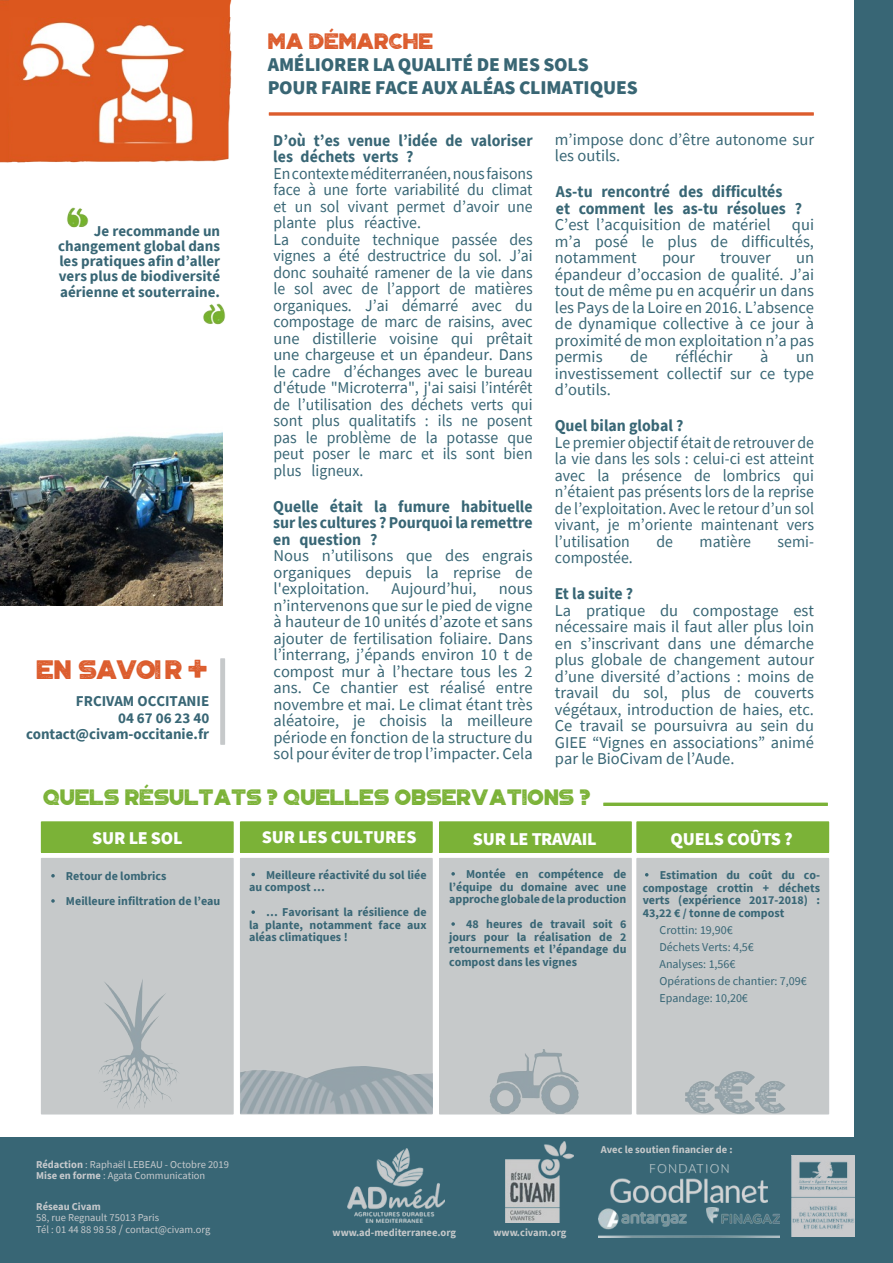
<style>
.page{position:relative;width:893px;height:1263px;background:#fff}
.page>*{position:absolute;margin:0;border:0;box-sizing:border-box;transform-origin:0 0}
.t1{font:27px "Portico Rough";letter-spacing:-.06em;color:#dc5c2d}
.t2{font:22.5px "Portico Rough";letter-spacing:-.005em;color:#7bb237}
.t3{font:22.5px "Portico Rough";letter-spacing:-.005em;color:#dc5c2d}
.t4{font:900 19.5px/22.5px "Source Sans Pro";letter-spacing:-.005em;color:#396674}
.t5{font:900 18px "Source Sans Pro";letter-spacing:-.01em;color:#fff}
.t6{font:900 18px "Source Sans Pro";letter-spacing:-.005em;color:#fefefe}
.t7{font:16.5px/16.5px "Source Sans Pro";color:#386675;text-align:justify}
.t8{font:16.5px/16.5px "Source Sans Pro";color:#386675;text-align:justify;scale:.96 1}
.t9{font:700 16.5px/16.5px "Source Sans Pro";color:#386675;scale:.96 1}
.t10{font:700 15px/15px "Source Sans Pro";color:#386675;text-align:justify}
.t11{font:700 12px/12.6px "Source Sans Pro";color:#386675;text-align:justify}
.t12{font:12px/17px "Source Sans Pro";color:#386675}
.t13{font:10.5px/10.5px "Source Sans Pro";color:#c7cacd}
.t14{font:700 10.5px "Source Sans Pro";color:#c5c8c9}
.t15{font:700 10.5px "Source Sans Pro";color:#c6c9ca}
.t16{font:700 10.5px "Source Sans Pro";color:#c7cacd}
.s1{font-size:30px}
.s2{font-weight:700}
.s3{font-size:12px}
</style>
<div class="page">
<div style="left:854px;top:0;width:39px;height:1263px;background:#386675"></div>
<div style="left:0;top:1137px;width:893px;height:126px;background:#386675"></div>
<img style="left:347px;top:1148px;width:97px;height:74px">
<img style="left:506px;top:1141px;width:67px;height:81px">
<svg style="left:269px;top:112px;width:545px;height:4px;background:#e1744c"></svg>
<div style="left:42px;top:822px;width:191px;height:30px;background:#7bb237"></div>
<div style="left:41px;top:821px;width:193px;height:32px;border:2px solid #7bb237"></div>
<div style="left:42px;top:859px;width:191px;height:255px;background:#c6c9ca"></div>
<div style="left:41px;top:858px;width:193px;height:256px;border:2px solid #c6c9cb"></div>
<div style="left:241px;top:822px;width:191px;height:30px;background:#7bb237"></div>
<div style="left:240px;top:821px;width:193px;height:32px;border:2px solid #7bb237"></div>
<div style="left:241px;top:859px;width:191px;height:255px;background:#c6c9ca"></div>
<div style="left:240px;top:858px;width:193px;height:256px;border:2px solid #c6c9cb"></div>
<div style="left:440px;top:822px;width:191px;height:30px;background:#7bb237"></div>
<div style="left:439px;top:821px;width:193px;height:32px;border:2px solid #7bb237"></div>
<div style="left:440px;top:859px;width:191px;height:255px;background:#c6c9ca"></div>
<div style="left:439px;top:858px;width:193px;height:256px;border:2px solid #c6c9cb"></div>
<div style="left:637px;top:822px;width:191px;height:30px;background:#7bb237"></div>
<div style="left:636px;top:821px;width:193px;height:32px;border:2px solid #7bb237"></div>
<div style="left:637px;top:859px;width:191px;height:255px;background:#c6c9ca"></div>
<div style="left:636px;top:858px;width:193px;height:256px;border:2px solid #c6c9cb"></div>
<svg style="left:603px;top:802px;width:225px;height:4px"></svg>
<svg style="left:451px;top:872px;width:4px;height:3px"></svg>
<svg style="left:451px;top:922px;width:4px;height:4px"></svg>
<img style="left:99px;top:979px;width:80px;height:129px">
<img style="left:241px;top:1066px;width:191px;height:47px">
<img style="left:489px;top:1049px;width:89px;height:64px">
<svg style="left:251px;top:873px;width:4px;height:3px"></svg>
<svg style="left:251px;top:910px;width:4px;height:4px"></svg>
<svg style="left:51px;top:874px;width:4px;height:3px"></svg>
<svg style="left:51px;top:899px;width:4px;height:4px"></svg>
<div style="left:220px;top:658px;width:5px;height:87px;border:2px solid #c6c9cb"></div>
<img style="left:0;top:432px;width:223px;height:173px">
<img style="left:610px;top:1164px;width:157px;height:38px">
<img style="left:791px;top:1155px;width:63px;height:81px">
<img style="left:599px;top:1207px;width:180px;height:30px">
<div style="left:8px;top:0;width:224px;height:17px;background:#dc571e"></div>
<img style="left:8px;top:17px;width:224px;height:146px">
<img style="left:0;top:0;width:8px;height:163px">
<img style="left:716px;top:1071px;width:37px;height:44px">
<img style="left:753px;top:1075px;width:33px;height:40px">
<img style="left:683px;top:1081px;width:33px;height:34px">
<img style="left:67px;top:207px;width:22px;height:21px">
<img style="left:203px;top:303px;width:23px;height:22px">
<h2 class="t3" style="left:268px;top:33px;width:167px">MA DÉMARCHE</h2>
<p class="t4" style="left:268px;top:55px;width:371px">AMÉLIORER LA QUALITÉ DE MES SOLS<br>POUR FAIRE FACE AUX ALÉAS CLIMATIQUES</p>
<p class="t9" style="left:273px;top:133px;width:272px">D’où t’es venue l’idée de valoriser les déchets verts ?</p>
<p class="t8" style="left:273px;top:166px;width:271px;text-align:left">En contexte méditerranéen, nous faisons face à une forte variabilité du climat et un sol vivant permet d’avoir une plante plus réactive.<br>La conduite technique passée des vignes a été destructrice du sol. J’ai donc souhaité ramener de la vie dans le sol avec de l’apport de matières organiques. J’ai démarré avec du compostage de marc de raisins, avec une distillerie voisine qui prêtait une chargeuse et un épandeur. Dans le cadre d’échanges avec le bureau d'étude "Microterra", j'ai saisi l’intérêt de l’utilisation des déchets verts qui sont plus qualitatifs : ils ne posent pas le problème de la potasse que peut poser le marc et ils sont bien plus ligneux.</p>
<p class="t9" style="left:273px;top:499px;width:272px;text-align:justify">Quelle était la fumure habituelle sur les cultures ? Pourquoi la remettre en question ?</p>
<p class="t7" style="left:273px;top:549px;width:261px">Nous n’utilisons que des engrais organiques depuis la reprise de l'exploitation.</p>
<p class="t7" style="left:555px;top:132px;width:261px">m’impose donc d’être autonome sur les outils.</p>
<p class="t9" style="left:556px;top:185px;width:258px">As-tu rencontré des difficultés<br>et comment les as-tu résolues ?</p>
<p class="t7" style="left:555px;top:218px;width:217px">C’est l’acquisition de matériel</p>
<p class="t7" style="left:555px;top:218px;width:261px;text-indent:237px">qui m’a posé le plus de difficultés, notamment</p>
<p class="t10" style="left:58px;top:225px;width:163px;text-indent:36px">Je recommande un changement global dans les pratiques afin d’aller vers plus de biodiversité</p>
<p class="t10" style="left:60px;top:286px;width:161px">aérienne et souterraine.</p>
<p class="t7" style="left:662px;top:251px;width:34px">pour</p>
<p class="t7" style="left:720px;top:251px;width:52px">trouver</p>
<p class="t7" style="left:555px;top:251px;width:261px;text-indent:241px">un épandeur d’occasion de qualité. J’ai tout de même pu en acquérir un dans les Pays de la Loire en 2016. L’absence de dynamique collective à ce jour à proximité de mon exploitation n’a pas permis</p>
<p class="t7" style="left:630px;top:350px;width:19px">de</p>
<p class="t7" style="left:675px;top:350px;width:59px">réfléchir</p>
<p class="t7" style="left:760px;top:350px;width:10px">à</p>
<p class="t7" style="left:555px;top:350px;width:261px;text-indent:241px">un investissement collectif sur ce type d’outils.</p>
<p class="t9" style="left:555px;top:419px;width:136px">Quel bilan global ?</p>
<p class="t8" style="left:555px;top:435px;width:271px">Le premier objectif était de retrouver de la vie dans les sols : celui-ci est atteint avec la présence de lombrics qui n’étaient pas présents lors de la reprise de l’exploitation. Avec le retour d’un sol vivant, je m’oriente maintenant vers l’utilisation</p>
<p class="t8" style="left:656px;top:534px;width:19px">de</p>
<p class="t8" style="left:700px;top:534px;width:55px">matière</p>
<p class="t8" style="left:778px;top:534px;width:39px">semi-</p>
<p class="t8" style="left:555px;top:551px;width:83px">compostée.</p>
<p class="t9" style="left:555px;top:587px;width:83px">Et la suite ?</p>
<p class="t7" style="left:555px;top:603px;width:261px">La pratique du compostage est nécessaire mais il faut aller plus loin en s’inscrivant dans une démarche plus globale de changement autour d’une diversité d’actions : moins de travail du sol, plus de couverts végétaux, introduction de haies, etc.<br>Ce travail se poursuivra au sein du GIEE “Vignes en associations” animé par le BioCivam de l’Aude.</p>
<p class="t7" style="left:392px;top:582px;width:87px">Aujourd’hui,</p>
<p class="t7" style="left:273px;top:582px;width:261px;text-indent:225px">nous n’intervenons que sur le pied de vigne à hauteur de 10 unités d’azote et sans ajouter de fertilisation foliaire. Dans l’interrang, j’épands environ 10 t de compost mur à l’hectare tous les 2 ans. Ce chantier est réalisé entre novembre et mai. Le climat étant très aléatoire, je choisis la meilleure période en fonction de la structure du sol pour éviter de trop l’impacter. Cela</p>
<h2 class="t2" style="left:43px;top:789px;width:549px">QUELS RÉSULTATS ? QUELLES OBSERVATIONS ?</h2>
<p class="t6" style="left:92px;top:830px;width:92px">SUR LE SOL</p>
<p class="t5" style="left:473px;top:831px;width:125px">SUR LE TRAVAIL</p>
<p class="t5" style="left:670px;top:832px;width:124px">QUELS COÛTS ?</p>
<p class="t11" style="left:449px;top:869px;width:179px;text-indent:17px">Montée en compétence de l’équipe du domaine avec une approche globale de la production</p>
<p class="t11" style="left:449px;top:919px;width:179px;text-indent:17px">48 heures de travail soit 6 jours pour la réalisation de 2 retournements et l’épandage du compost dans les vignes</p>
<h1 class="t1" style="left:36px;top:661px;width:173px">EN SAVOI R <span class="s1">+</span></h1>
<p class="t10" style="left:26px;top:694px;width:185px;line-height:16.5px;text-align:right">FRCIVAM OCCITANIE<br>04 67 06 23 40 contact@civam-occitanie.fr</p>
<p class="t6" style="left:262px;top:829px;width:157px">SUR LES CULTURES</p>
<p class="t11" style="left:249px;top:869px;width:179px;text-indent:17px">Meilleure réactivité du sol liée au compost …</p>
<p class="t11" style="left:249px;top:907px;width:179px;text-indent:17px">… Favorisant la résilience de la plante, notamment face aux aléas climatiques !</p>
<p class="t11" style="left:643px;top:869px;width:179px;text-indent:17px">Estimation du coût du co&shy;compostage crottin + déchets verts (expérience 2017-2018) :<br>43,22 € / tonne de compost</p>
<p class="t12" style="left:659px;top:922px;width:149px">Crottin: 19,90€<br>Déchets Verts: 4,5€<br>Analyses: 1,56€<br>Opérations de chantier: 7,09€<br>Epandage: 10,20€</p>
<p class="t11" style="left:66px;top:864px;width:156px;line-height:25.2px">Retour de lombrics<br>Meilleure infiltration de l’eau</p>
<p class="t13" style="left:36px;top:1160px;width:194px"><span class="s2">Rédaction</span> : Raphaël LEBEAU - Octobre 2019<br><span class="s2">Mise en forme</span> : Agata Communication</p>
<p class="t16" style="left:36px;top:1202px;width:66px">Réseau Civam</p>
<p class="t13" style="left:36px;top:1212px;width:176px;line-height:12px">58, rue Regnault 75013 Paris<br>Tél : 01 44 88 98 58 <span class="s3">/</span> contact@civam.org</p>
<p class="t14" style="left:333px;top:1228px;width:125px">www.ad-mediterranee.org</p>
<p class="t14" style="left:493px;top:1228px;width:75px">www.civam.org</p>
<p class="t15" style="left:601px;top:1145px;width:133px">Avec le soutien financier de :</p>
</div>
